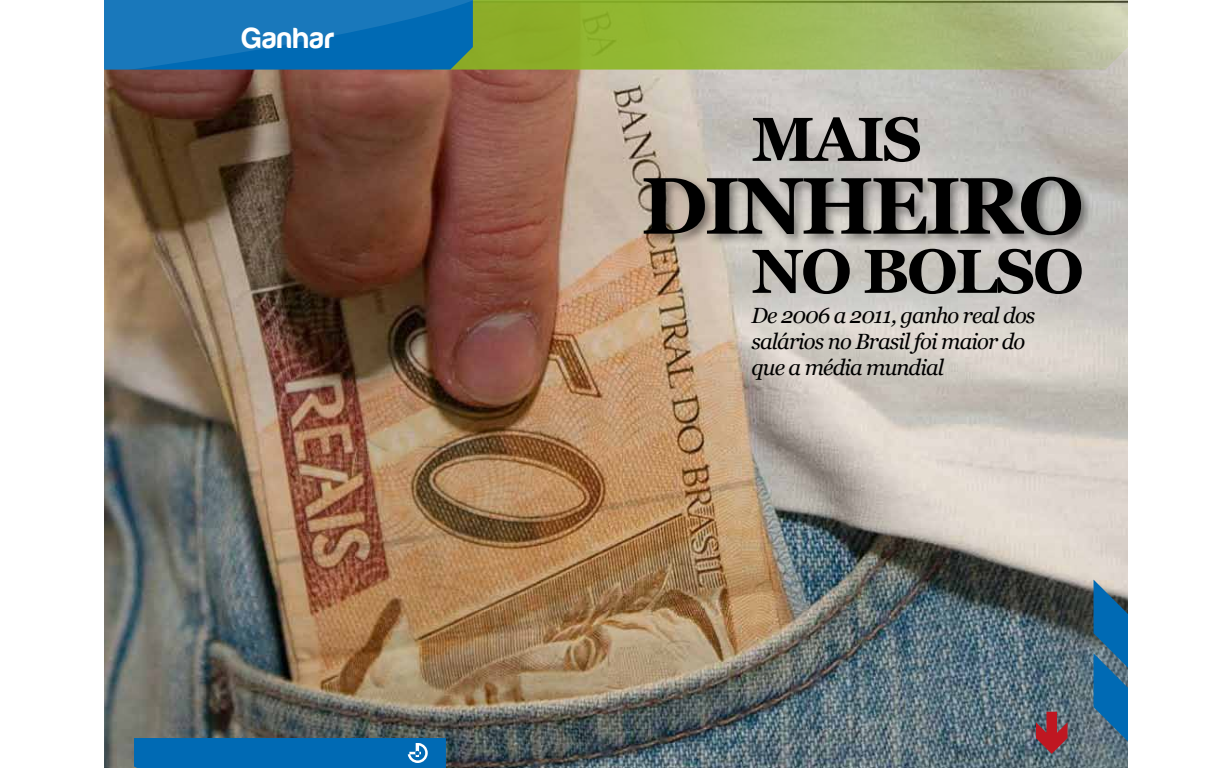
<style>
.page{position:relative;width:1232px;height:768px;background:#fff}
.page>*{position:absolute;margin:0;border:0;box-sizing:border-box;transform-origin:0 0}
.t1{font:700 80px "Georgia";letter-spacing:-.04em;color:#000}
.t2{font:700 61.9px "Georgia";letter-spacing:-.04em;color:#000}
.t3{font:30px "Harabara";color:#fff}
.t4{font:italic 22px/26px "Georgia";letter-spacing:-.04em;color:#000}
</style>
<div class="page">
<img style="left:104px;top:70px;width:1024px;height:698px">
<svg style="left:473px;top:0;width:655px;height:70px"></svg>
<svg style="left:104px;top:0;width:369px;height:70px"></svg>
<svg style="left:669px;top:158px;width:459px;height:230px"></svg>
<div style="left:134px;top:738px;width:312px;height:30px;background:#006ab4"></div>
<svg style="left:1036px;top:712px;width:32px;height:42px"></svg>
<svg style="left:1094px;top:580px;width:34px;height:161px"></svg>
<div style="left:640px;top:173px;width:453px;height:74px;background:#000;opacity:.41"></div>
<h3 class="t3" style="left:242px;top:22px;width:94px">Ganhar</h3>
<h2 class="t2" style="left:752px;top:104px;width:172px">MAIS</h2>
<h1 class="t1" style="left:641px;top:161px;width:430px">DINHEIRO</h1>
<h2 class="t2" style="left:752px;top:236px;width:322px">NO BOLSO</h2>
<p class="t4" style="left:752px;top:302px;width:285px">De 2006 a 2011, ganho real dos salários no Brasil foi maior do que a média mundial</p>
</div>
